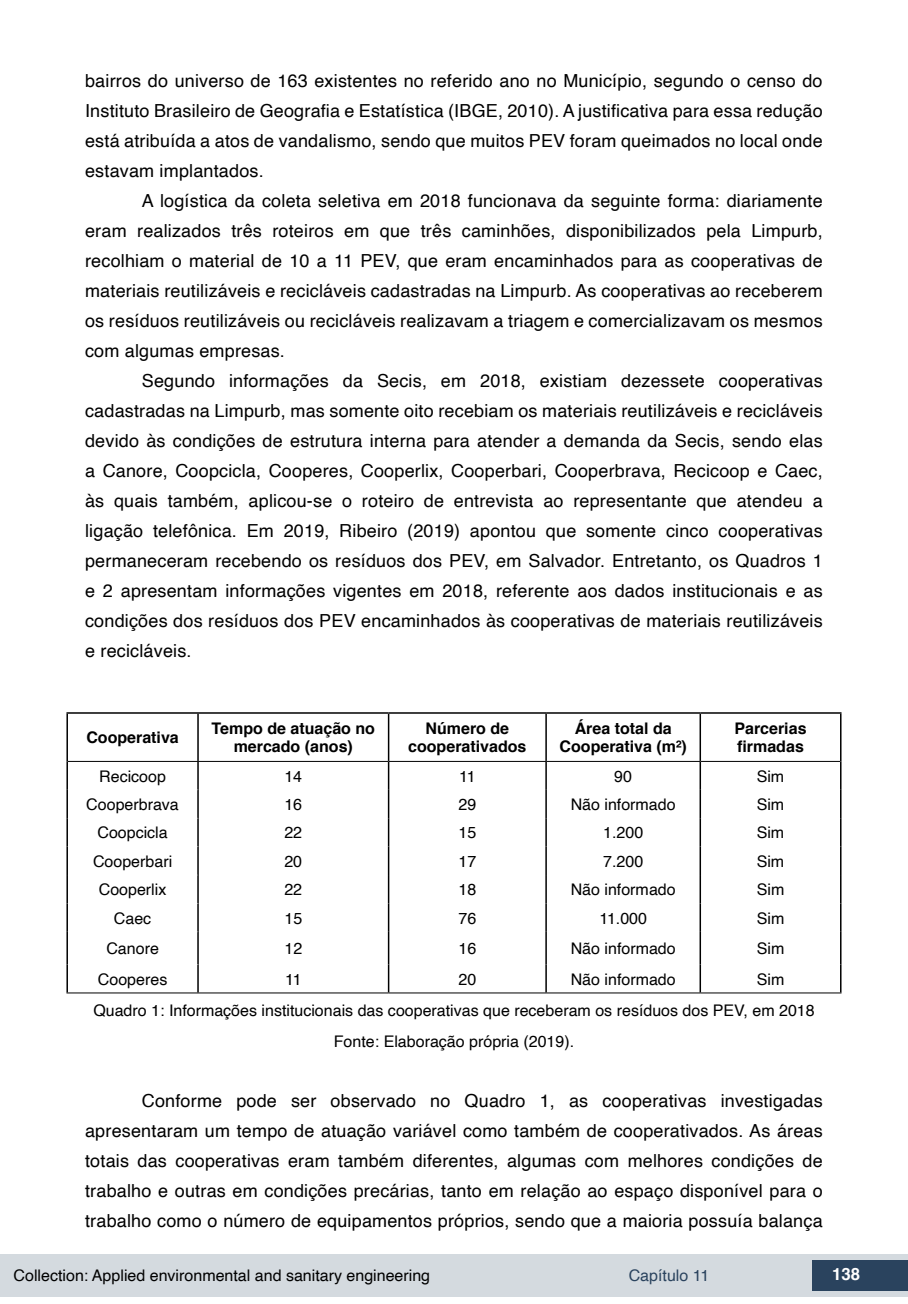
<style>
.page{position:relative;width:908px;height:1304px;background:#fff}
.page>*{position:absolute;margin:0;border:0;box-sizing:border-box;transform-origin:0 0}
.t1{font:18px/30px "Helvetica";letter-spacing:.01em;color:#000;text-align:justify}
.t2{font:700 16.8px "Helvetica";color:#fff}
.t3{font:16px "Helvetica";color:#000}
.t4{font:700 16px/18px "Helvetica";color:#000;text-align:center}
.t5{font:16px "Helvetica";color:#2a435e}
</style>
<div class="page">
<div style="left:0;top:1254px;width:906px;height:43px;background:#d4dadf"></div>
<div style="left:812px;top:1261px;width:95px;height:30px;background:#2a435e"></div>
<hr style="left:66px;top:712px;width:132px;height:2px;background:#000">
<hr style="left:66px;top:714px;width:2px;height:47px;background:#000">
<hr style="left:198px;top:712px;width:190px;height:2px;background:#000">
<hr style="left:197px;top:714px;width:2px;height:47px;background:#000">
<hr style="left:388px;top:712px;width:158px;height:2px;background:#000">
<hr style="left:387px;top:714px;width:2px;height:47px;background:#000">
<hr style="left:546px;top:712px;width:154px;height:2px;background:#000">
<hr style="left:545px;top:714px;width:1px;height:47px;background:#000">
<hr style="left:700px;top:712px;width:141px;height:2px;background:#000">
<hr style="left:699px;top:714px;width:1px;height:47px;background:#000">
<hr style="left:839px;top:714px;width:2px;height:47px;background:#000">
<hr style="left:66px;top:761px;width:2px;height:29px;background:#000">
<hr style="left:197px;top:762px;width:2px;height:28px;background:#000">
<hr style="left:387px;top:762px;width:2px;height:28px;background:#000">
<hr style="left:839px;top:761px;width:2px;height:29px;background:#000">
<hr style="left:66px;top:790px;width:2px;height:28px;background:#000">
<hr style="left:197px;top:790px;width:2px;height:28px;background:#000">
<hr style="left:387px;top:790px;width:2px;height:28px;background:#000">
<hr style="left:839px;top:790px;width:2px;height:28px;background:#000">
<hr style="left:66px;top:818px;width:2px;height:29px;background:#000">
<hr style="left:197px;top:818px;width:2px;height:29px;background:#000">
<hr style="left:387px;top:818px;width:2px;height:29px;background:#000">
<hr style="left:839px;top:818px;width:2px;height:29px;background:#000">
<hr style="left:66px;top:847px;width:2px;height:28px;background:#000">
<hr style="left:197px;top:847px;width:2px;height:28px;background:#000">
<hr style="left:387px;top:847px;width:2px;height:28px;background:#000">
<hr style="left:839px;top:847px;width:2px;height:28px;background:#000">
<hr style="left:66px;top:875px;width:2px;height:28px;background:#000">
<hr style="left:197px;top:875px;width:2px;height:28px;background:#000">
<hr style="left:387px;top:875px;width:2px;height:28px;background:#000">
<hr style="left:839px;top:875px;width:2px;height:28px;background:#000">
<hr style="left:66px;top:903px;width:2px;height:29px;background:#000">
<hr style="left:197px;top:903px;width:2px;height:29px;background:#000">
<hr style="left:387px;top:903px;width:2px;height:29px;background:#000">
<svg style="left:545px;top:762px;width:1px;height:170px"></svg>
<svg style="left:699px;top:762px;width:1px;height:170px"></svg>
<hr style="left:839px;top:903px;width:2px;height:29px;background:#000">
<hr style="left:66px;top:932px;width:2px;height:33px;background:#000">
<hr style="left:197px;top:932px;width:2px;height:33px;background:#000">
<hr style="left:387px;top:932px;width:2px;height:33px;background:#000">
<hr style="left:545px;top:932px;width:1px;height:33px;background:#000">
<hr style="left:699px;top:932px;width:1px;height:33px;background:#000">
<hr style="left:839px;top:932px;width:2px;height:33px;background:#000">
<hr style="left:66px;top:965px;width:2px;height:27px;background:#000">
<hr style="left:197px;top:965px;width:2px;height:27px;background:#000">
<hr style="left:387px;top:965px;width:2px;height:27px;background:#000">
<svg style="left:545px;top:965px;width:1px;height:27px"></svg>
<svg style="left:699px;top:965px;width:1px;height:27px"></svg>
<hr style="left:839px;top:965px;width:2px;height:27px;background:#000">
<hr style="left:68px;top:761px;width:130px;height:1px;background:#000">
<hr style="left:198px;top:761px;width:190px;height:1px;background:#000">
<hr style="left:388px;top:761px;width:158px;height:1px;background:#000">
<hr style="left:546px;top:761px;width:154px;height:1px;background:#000">
<hr style="left:700px;top:761px;width:139px;height:1px;background:#000">
<hr style="left:66px;top:992px;width:132px;height:1px;background:#000">
<hr style="left:198px;top:992px;width:190px;height:1px;background:#000">
<hr style="left:388px;top:992px;width:158px;height:1px;background:#000">
<hr style="left:546px;top:992px;width:154px;height:1px;background:#000">
<hr style="left:700px;top:992px;width:141px;height:1px;background:#000">
<p class="t1" style="left:85px;top:66px;width:738px">bairros do universo de 163 existentes no referido ano no Município, segundo o censo do Instituto Brasileiro de Geografia e Estatística (IBGE, 2010). A justificativa para essa redução está atribuída a atos de vandalismo, sendo que muitos PEV foram queimados no local onde estavam implantados.</p>
<p class="t1" style="left:85px;top:186px;width:738px;text-indent:57px">A logística da coleta seletiva em 2018 funcionava da seguinte forma: diariamente eram realizados três roteiros em que três caminhões, disponibilizados pela Limpurb, recolhiam o material de 10 a 11 PEV, que eram encaminhados para as cooperativas de materiais reutilizáveis e recicláveis cadastradas na Limpurb. As cooperativas ao receberem os resíduos reutilizáveis ou recicláveis realizavam a triagem e comercializavam os mesmos com algumas empresas.</p>
<p class="t1" style="left:85px;top:366px;width:738px;text-indent:57px">Segundo informações da Secis, em 2018, existiam dezessete cooperativas cadastradas na Limpurb, mas somente oito recebiam os materiais reutilizáveis e recicláveis devido às condições de estrutura interna para atender a demanda da Secis, sendo elas a Canore, Coopcicla, Cooperes, Cooperlix, Cooperbari, Cooperbrava, Recicoop e Caec, às quais também, aplicou-se o roteiro de entrevista ao representante que atendeu a ligação telefônica. Em 2019, Ribeiro (2019) apontou que somente cinco cooperativas permaneceram recebendo os resíduos dos PEV, em Salvador. Entretanto, os Quadros 1 e 2 apresentam informações vigentes em 2018, referente aos dados institucionais e as condições dos resíduos dos PEV encaminhados às cooperativas de materiais reutilizáveis e recicláveis.</p>
<p class="t4" style="left:86px;top:729px;width:94px">Cooperativa</p>
<p class="t4" style="left:211px;top:720px;width:165px">Tempo de atuação no mercado (anos)</p>
<p class="t4" style="left:408px;top:720px;width:120px">Número de cooperativados</p>
<p class="t4" style="left:559px;top:720px;width:129px">Área total da<br>Cooperativa (m²)</p>
<p class="t4" style="left:734px;top:720px;width:74px;text-align:left">Parcerias firmadas</p>
<p class="t3" style="left:99px;top:764px;width:68px">Recicoop</p>
<p class="t3" style="left:284px;top:764px;width:19px">14</p>
<p class="t3" style="left:459px;top:764px;width:18px">11</p>
<p class="t3" style="left:614px;top:764px;width:19px">90</p>
<p class="t3" style="left:756px;top:764px;width:29px">Sim</p>
<p class="t3" style="left:86px;top:792px;width:94px">Cooperbrava</p>
<p class="t3" style="left:284px;top:792px;width:19px">16</p>
<p class="t3" style="left:458px;top:792px;width:19px">29</p>
<p class="t3" style="left:570px;top:792px;width:106px">Não informado</p>
<p class="t3" style="left:756px;top:792px;width:29px">Sim</p>
<p class="t3" style="left:97px;top:820px;width:72px">Coopcicla</p>
<p class="t3" style="left:284px;top:820px;width:19px">22</p>
<p class="t3" style="left:458px;top:820px;width:19px">15</p>
<p class="t3" style="left:603px;top:820px;width:42px">1.200</p>
<p class="t3" style="left:756px;top:820px;width:29px">Sim</p>
<p class="t3" style="left:93px;top:849px;width:81px">Cooperbari</p>
<p class="t3" style="left:284px;top:849px;width:19px">20</p>
<p class="t3" style="left:458px;top:849px;width:19px">17</p>
<p class="t3" style="left:603px;top:849px;width:42px">7.200</p>
<p class="t3" style="left:756px;top:849px;width:29px">Sim</p>
<p class="t3" style="left:99px;top:877px;width:69px">Cooperlix</p>
<p class="t3" style="left:284px;top:877px;width:19px">22</p>
<p class="t3" style="left:458px;top:877px;width:19px">18</p>
<p class="t3" style="left:570px;top:877px;width:106px">Não informado</p>
<p class="t3" style="left:756px;top:877px;width:29px">Sim</p>
<p class="t3" style="left:114px;top:906px;width:39px">Caec</p>
<p class="t3" style="left:284px;top:906px;width:19px">15</p>
<p class="t3" style="left:458px;top:906px;width:19px">76</p>
<p class="t3" style="left:599px;top:906px;width:49px">11.000</p>
<p class="t3" style="left:756px;top:906px;width:29px">Sim</p>
<p class="t3" style="left:106px;top:936px;width:54px">Canore</p>
<p class="t3" style="left:284px;top:936px;width:19px">12</p>
<p class="t3" style="left:458px;top:936px;width:19px">16</p>
<p class="t3" style="left:570px;top:936px;width:106px">Não informado</p>
<p class="t3" style="left:756px;top:936px;width:29px">Sim</p>
<p class="t3" style="left:98px;top:967px;width:71px">Cooperes</p>
<p class="t3" style="left:285px;top:967px;width:18px">11</p>
<p class="t3" style="left:458px;top:967px;width:19px">20</p>
<p class="t3" style="left:570px;top:967px;width:106px">Não informado</p>
<p class="t3" style="left:756px;top:967px;width:29px">Sim</p>
<p class="t3" style="left:93px;top:998px;width:722px">Quadro 1: Informações institucionais das cooperativas que receberam os resíduos dos PEV, em 2018</p>
<p class="t3" style="left:334px;top:1029px;width:242px">Fonte: Elaboração própria (2019).</p>
<p class="t1" style="left:85px;top:1086px;width:738px;text-indent:57px">Conforme pode ser observado no Quadro 1, as cooperativas investigadas apresentaram um tempo de atuação variável como também de cooperativados. As áreas totais das cooperativas eram também diferentes, algumas com melhores condições de trabalho e outras em condições precárias, tanto em relação ao espaço disponível para o trabalho como o número de equipamentos próprios, sendo que a maioria possuía balança</p>
<p class="t3" style="left:14px;top:1263px;width:418px">Collection: Applied environmental and sanitary engineering</p>
<p class="t5" style="left:628px;top:1263px;width:82px">Capítulo 11</p>
<p class="t2" style="left:831px;top:1261px;width:30px">138</p>
</div>
